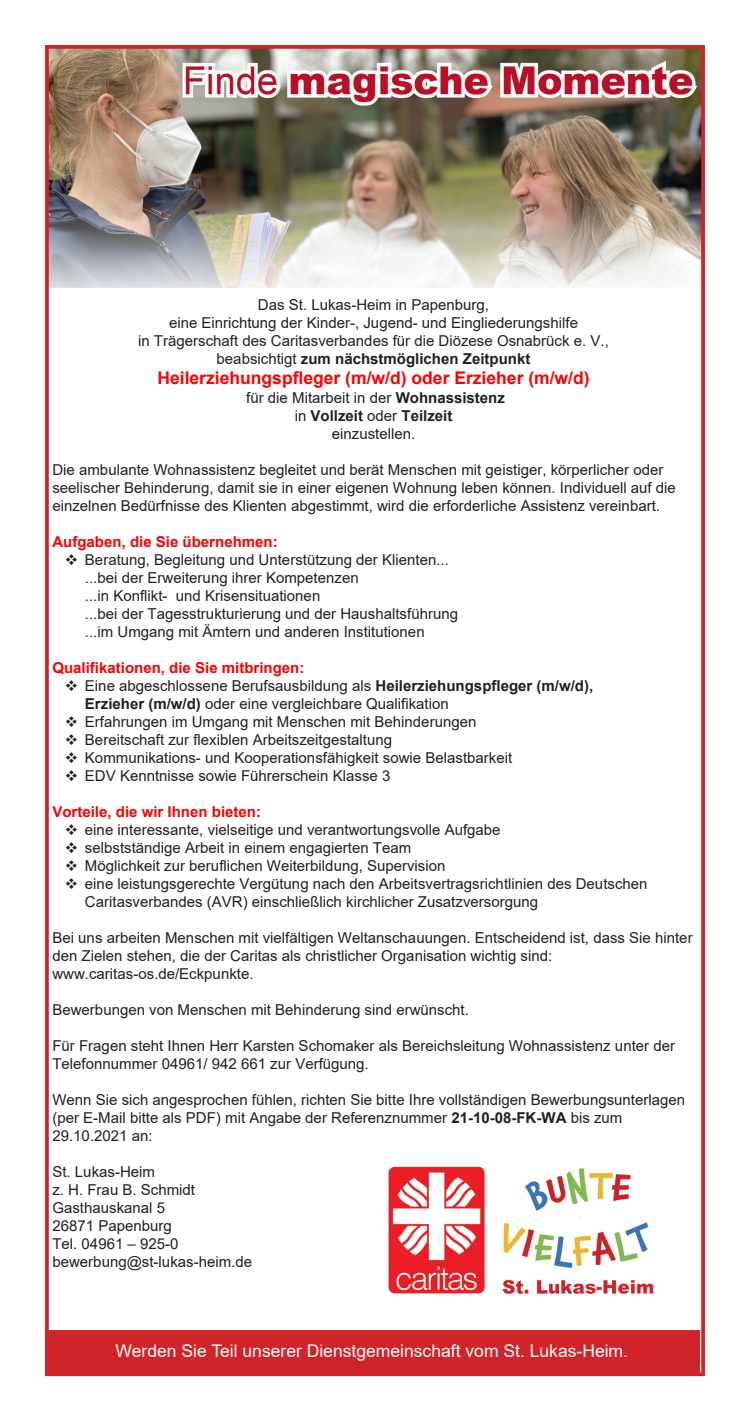
<style>
.page{position:relative;width:745px;height:1418px;background:#fff}
.page>*{position:absolute;margin:0;border:0;box-sizing:border-box;transform-origin:0 0}
.t1{font:17.5px "Arial";color:#fff}
.t2{font:700 17.5px "Arial";color:#f00}
.t3{font:15px/18px "Arial";color:#231f20}
.t4{font:700 15px "Arial";color:#f00}
.s1{font-weight:700}
</style>
<div class="page">
<img style="left:50px;top:45px;width:655px;height:242px">
<div style="left:45px;top:1330px;width:654px;height:42px;background:#d1232a"></div>
<img style="left:388px;top:1166px;width:266px;height:128px">
<div style="left:45px;top:45px;width:659px;height:1330px;border:4px solid #d1232a"></div>
<p class="t3" style="left:138px;top:295px;width:472px;text-align:center">Das St. Lukas-Heim in Papenburg,<br>eine Einrichtung der Kinder-, Jugend- und Eingliederungshilfe<br>in Trägerschaft des Caritasverbandes für die Diözese Osnabrück e. V., beabsichtigt <span class="s1">zum nächstmöglichen Zeitpunkt</span></p>
<p class="t2" style="left:157px;top:365px;width:433px">Heilerziehungspfleger (m/w/d) oder Erzieher (m/w/d)</p>
<p class="t3" style="left:246px;top:388px;width:260px;text-align:center">für die Mitarbeit in der <span class="s1">Wohnassistenz </span>in <span class="s1">Vollzeit</span> oder <span class="s1">Teilzeit<br></span>einzustellen.</p>
<p class="t3" style="left:52px;top:460px;width:624px">Die ambulante Wohnassistenz begleitet und berät Menschen mit geistiger, körperlicher oder seelischer Behinderung, damit sie in einer eigenen Wohnung leben können. Individuell auf die einzelnen Bedürfnisse des Klienten abgestimmt, wird die erforderliche Assistenz vereinbart.</p>
<p class="t4" style="left:52px;top:531px;width:227px">Aufgaben, die Sie übernehmen:</p>
<p class="t3" style="left:85px;top:550px;width:374px;text-indent:-20px">❖ Beratung, Begleitung und Unterstützung der Klienten... ...bei der Erweiterung ihrer Kompetenzen<br>...in Konflikt- und Krisensituationen<br>...bei der Tagesstrukturierung und der Haushaltsführung ...im Umgang mit Ämtern und anderen Institutionen</p>
<p class="t4" style="left:52px;top:657px;width:253px">Qualifikationen, die Sie mitbringen:</p>
<p class="t3" style="left:85px;top:676px;width:509px;text-indent:-20px">❖ Eine abgeschlossene Berufsausbildung als <span class="s1">Heilerziehungspfleger (m/w/d),<br>Erzieher (m/w/d)</span> oder eine vergleichbare Qualifikation</p>
<p class="t3" style="left:65px;top:712px;width:412px">❖ Erfahrungen im Umgang mit Menschen mit Behinderungen</p>
<p class="t3" style="left:65px;top:730px;width:328px">❖ Bereitschaft zur flexiblen Arbeitszeitgestaltung</p>
<p class="t3" style="left:65px;top:748px;width:448px">❖ Kommunikations- und Kooperationsfähigkeit sowie Belastbarkeit</p>
<p class="t3" style="left:65px;top:766px;width:327px">❖ EDV Kenntnisse sowie Führerschein Klasse 3</p>
<p class="t4" style="left:52px;top:801px;width:210px">Vorteile, die wir Ihnen bieten:</p>
<p class="t3" style="left:65px;top:820px;width:437px">❖ eine interessante, vielseitige und verantwortungsvolle Aufgabe</p>
<p class="t3" style="left:65px;top:838px;width:347px">❖ selbstständige Arbeit in einem engagierten Team</p>
<p class="t3" style="left:65px;top:856px;width:382px">❖ Möglichkeit zur beruflichen Weiterbildung, Supervision</p>
<p class="t3" style="left:85px;top:874px;width:563px;text-indent:-20px">❖ eine leistungsgerechte Vergütung nach den Arbeitsvertragsrichtlinien des Deutschen<br>Caritasverbandes (AVR) einschließlich kirchlicher Zusatzversorgung</p>
<p class="t3" style="left:52px;top:928px;width:641px">Bei uns arbeiten Menschen mit vielfältigen Weltanschauungen. Entscheidend ist, dass Sie hinter den Zielen stehen, die der Caritas als christlicher Organisation wichtig sind: www.caritas-os.de/Eckpunkte.</p>
<p class="t3" style="left:52px;top:1000px;width:418px">Bewerbungen von Menschen mit Behinderung sind erwünscht.</p>
<p class="t3" style="left:52px;top:1036px;width:623px">Für Fragen steht Ihnen Herr Karsten Schomaker als Bereichsleitung Wohnassistenz unter der<br>Telefonnummer 04961/ 942 661 zur Verfügung.</p>
<p class="t3" style="left:52px;top:1090px;width:633px">Wenn Sie sich angesprochen fühlen, richten Sie bitte Ihre vollständigen Bewerbungsunterlagen (per E-Mail bitte als PDF) mit Angabe der Referenznummer <span class="s1">21-10-08-FK-WA</span> bis zum<br>29.10.2021 an:</p>
<p class="t3" style="left:52px;top:1162px;width:201px">St. Lukas-Heim<br>z. H. Frau B. Schmidt<br>Gasthauskanal 5<br>26871 Papenburg<br>Tel. 04961 – 925-0 bewerbung@st-lukas-heim.de</p>
<p class="t1" style="left:115px;top:1339px;width:513px">Werden Sie Teil unserer Dienstgemeinschaft vom St. Lukas-Heim.</p>
</div>
